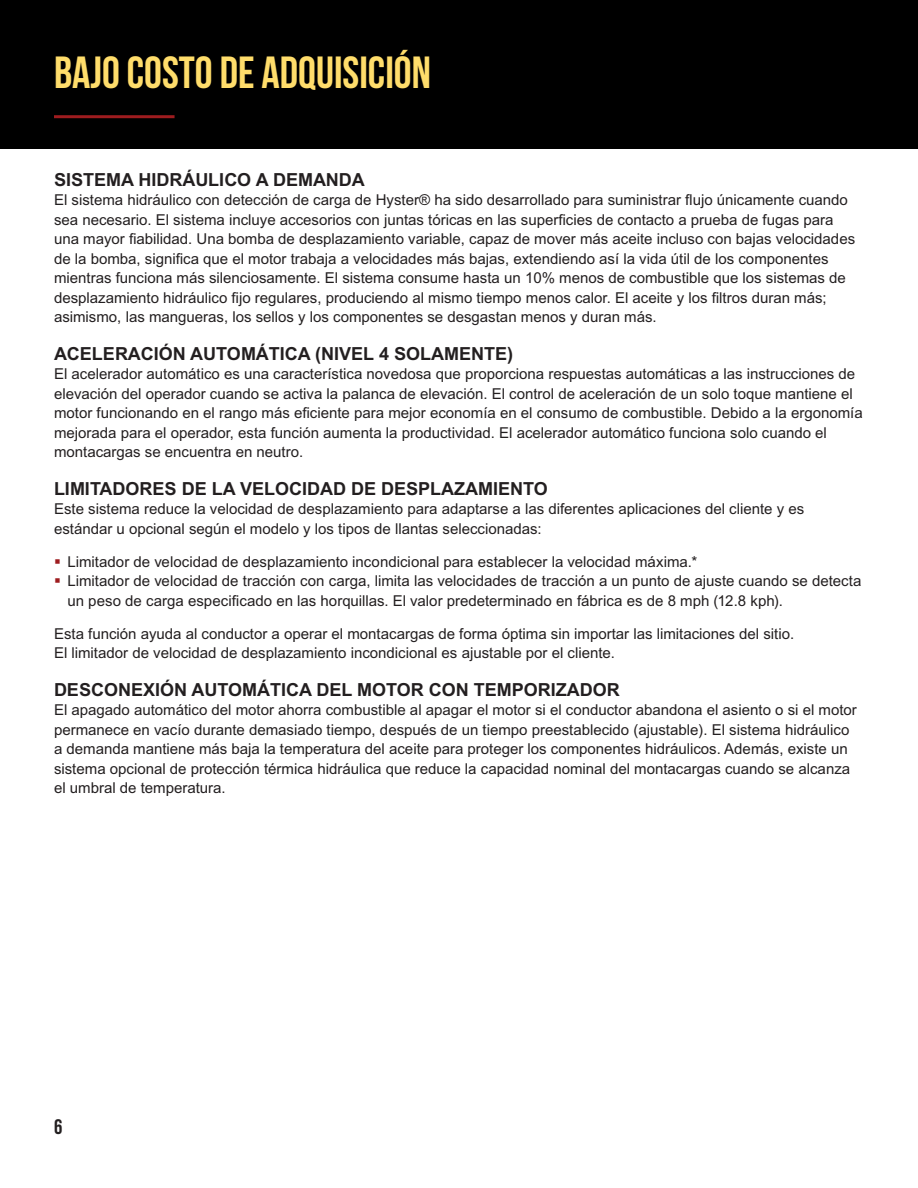
<style>
.page{position:relative;width:918px;height:1188px;background:#fff}
.page>*{position:absolute;margin:0;border:0;box-sizing:border-box;transform-origin:0 0}
.t1{font:45px "Bebas Neue";color:#ffdd6b}
.t2{font:21px "Bebas Neue";color:#231f20}
.t3{font:700 18px "Arial MT Std";color:#231f20}
.t4{font:15px/19.5px "Arial MT Std";color:#231f20}
</style>
<div class="page">
<div style="left:0;top:0;width:918px;height:148px;background:#000"></div>
<hr style="left:54px;top:115px;width:121px;height:3px;background:#9e1c1f">
<h1 class="t1" style="left:54px;top:48px;width:378px">BAJO COSTO DE ADQUISICIÓN</h1>
<p class="t3" style="left:54px;top:169px;width:312px">SISTEMA HIDRÁULICO A DEMANDA</p>
<p class="t4" style="left:54px;top:190px;width:803px">El sistema hidráulico con detección de carga de Hyster® ha sido desarrollado para suministrar flujo únicamente cuando sea necesario. El sistema incluye accesorios con juntas tóricas en las superficies de contacto a prueba de fugas para una mayor fiabilidad. Una bomba de desplazamiento variable, capaz de mover más aceite incluso con bajas velocidades de la bomba, significa que el motor trabaja a velocidades más bajas, extendiendo así la vida útil de los componentes mientras funciona más silenciosamente. El sistema consume hasta un 10% menos de combustible que los sistemas de desplazamiento hidráulico fijo regulares, produciendo al mismo tiempo menos calor. El aceite y los filtros duran más; asimismo, las mangueras, los sellos y los componentes se desgastan menos y duran más.</p>
<p class="t3" style="left:54px;top:343px;width:461px">ACELERACIÓN AUTOMÁTICA (NIVEL 4 SOLAMENTE)</p>
<p class="t4" style="left:54px;top:364px;width:810px">El acelerador automático es una característica novedosa que proporciona respuestas automáticas a las instrucciones de elevación del operador cuando se activa la palanca de elevación. El control de aceleración de un solo toque mantiene el motor funcionando en el rango más eficiente para mejor economía en el consumo de combustible. Debido a la ergonomía mejorada para el operador, esta función aumenta la productividad. El acelerador automático funciona solo cuando el montacargas se encuentra en neutro.</p>
<p class="t3" style="left:54px;top:478px;width:495px">LIMITADORES DE LA VELOCIDAD DE DESPLAZAMIENTO</p>
<p class="t4" style="left:54px;top:499px;width:752px">Este sistema reduce la velocidad de desplazamiento para adaptarse a las diferentes aplicaciones del cliente y es estándar u opcional según el modelo y los tipos de llantas seleccionadas:</p>
<p class="t4" style="left:68px;top:552px;width:795px">Limitador de velocidad de desplazamiento incondicional para establecer la velocidad máxima.*<br>Limitador de velocidad de tracción con carga, limita las velocidades de tracción a un punto de ajuste cuando se detecta un peso de carga especificado en las horquillas. El valor predeterminado en fábrica es de 8 mph (12.8 kph).</p>
<p class="t4" style="left:54px;top:624px;width:742px">Esta función ayuda al conductor a operar el montacargas de forma óptima sin importar las limitaciones del sitio.<br>El limitador de velocidad de desplazamiento incondicional es ajustable por el cliente.</p>
<p class="t3" style="left:54px;top:679px;width:567px">DESCONEXIÓN AUTOMÁTICA DEL MOTOR CON TEMPORIZADOR</p>
<p class="t4" style="left:54px;top:700px;width:804px">El apagado automático del motor ahorra combustible al apagar el motor si el conductor abandona el asiento o si el motor permanece en vacío durante demasiado tiempo, después de un tiempo preestablecido (ajustable). El sistema hidráulico a demanda mantiene más baja la temperatura del aceite para proteger los componentes hidráulicos. Además, existe un sistema opcional de protección térmica hidráulica que reduce la capacidad nominal del montacargas cuando se alcanza el umbral de temperatura.</p>
<h2 class="t2" style="left:54px;top:1115px;width:10px">6</h2>
</div>
